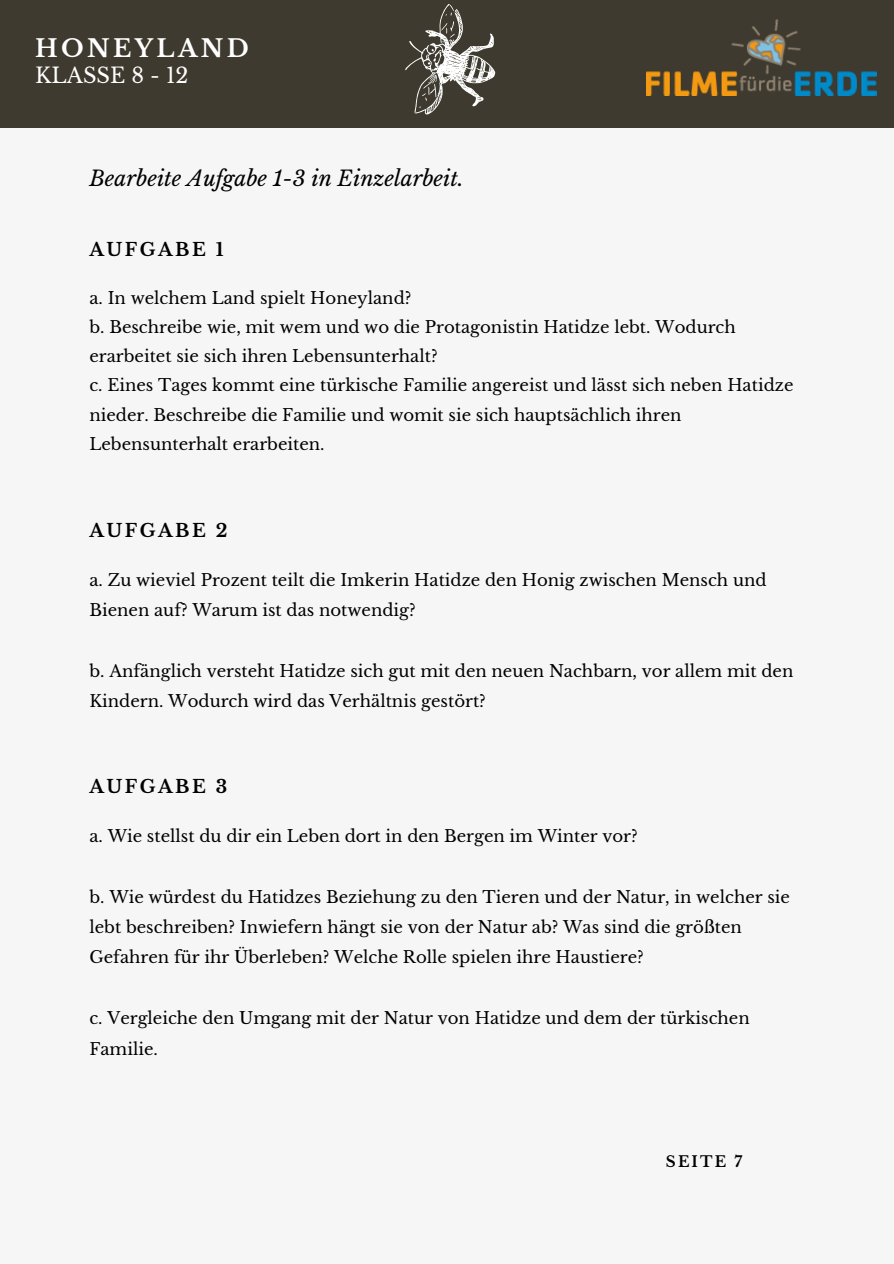
<style>
.page{position:relative;width:894px;height:1264px;background:#fff}
.page>*{position:absolute;margin:0;border:0;box-sizing:border-box;transform-origin:0 0}
.t1{font:700 24px "Libre Baskerville";letter-spacing:.14em;color:#fff}
.t2{font:italic 21px "Libre Baskerville";color:#000}
.t3{font:21px "Libre Baskerville";color:#fff}
.t4{font:700 18px "Libre Baskerville";letter-spacing:.14em;color:#000}
.t5{font:16.5px/29.2px "Libre Baskerville";color:#000}
.t6{font:700 15px "Libre Baskerville";letter-spacing:.14em;color:#000}
</style>
<div class="page">
<div style="left:0;top:0;width:893px;height:1263px;background:#f6f6f6"></div>
<div style="left:0;top:0;width:893px;height:127px;background:#3e3a2f"></div>
<img style="left:646px;top:19px;width:230px;height:77px">
<svg style="left:376px;top:4px;width:142px;height:124px"></svg>
<h1 class="t1" style="left:35px;top:34px;width:215px">HONEYLAND</h1>
<p class="t3" style="left:35px;top:63px;width:155px">KLASSE 8 - 12</p>
<p class="t2" style="left:89px;top:166px;width:375px">Bearbeite Aufgabe 1-3 in Einzelarbeit.</p>
<p class="t4" style="left:89px;top:239px;width:136px">AUFGABE 1</p>
<p class="t5" style="left:89px;top:283px;width:705px">a. In welchem Land spielt Honeyland?<br>b. Beschreibe wie, mit wem und wo die Protagonistin Hatidze lebt. Wodurch erarbeitet sie sich ihren Lebensunterhalt?<br>c. Eines Tages kommt eine türkische Familie angereist und lässt sich neben Hatidze nieder. Beschreibe die Familie und womit sie sich hauptsächlich ihren Lebensunterhalt erarbeiten.</p>
<p class="t4" style="left:89px;top:519px;width:140px">AUFGABE 2</p>
<p class="t5" style="left:89px;top:564px;width:678px;line-height:30.5px">a. Zu wieviel Prozent teilt die Imkerin Hatidze den Honig zwischen Mensch und<br>Bienen auf? Warum ist das notwendig?</p>
<p class="t5" style="left:89px;top:656px;width:705px;line-height:30.5px">b. Anfänglich versteht Hatidze sich gut mit den neuen Nachbarn, vor allem mit den<br>Kindern. Wodurch wird das Verhältnis gestört?</p>
<p class="t4" style="left:89px;top:776px;width:139px">AUFGABE 3</p>
<p class="t5" style="left:89px;top:821px;width:549px">a. Wie stellst du dir ein Leben dort in den Bergen im Winter vor?</p>
<p class="t5" style="left:89px;top:881px;width:702px;line-height:30.5px">b. Wie würdest du Hatidzes Beziehung zu den Tieren und der Natur, in welcher sie lebt beschreiben? Inwiefern hängt sie von der Natur ab? Was sind die größten<br>Gefahren für ihr Überleben? Welche Rolle spielen ihre Haustiere?</p>
<p class="t5" style="left:89px;top:1003px;width:661px;line-height:30.5px">c. Vergleiche den Umgang mit der Natur von Hatidze und dem der türkischen<br>Familie.</p>
<p class="t6" style="left:665px;top:1152px;width:78px">SEITE 7</p>
</div>
